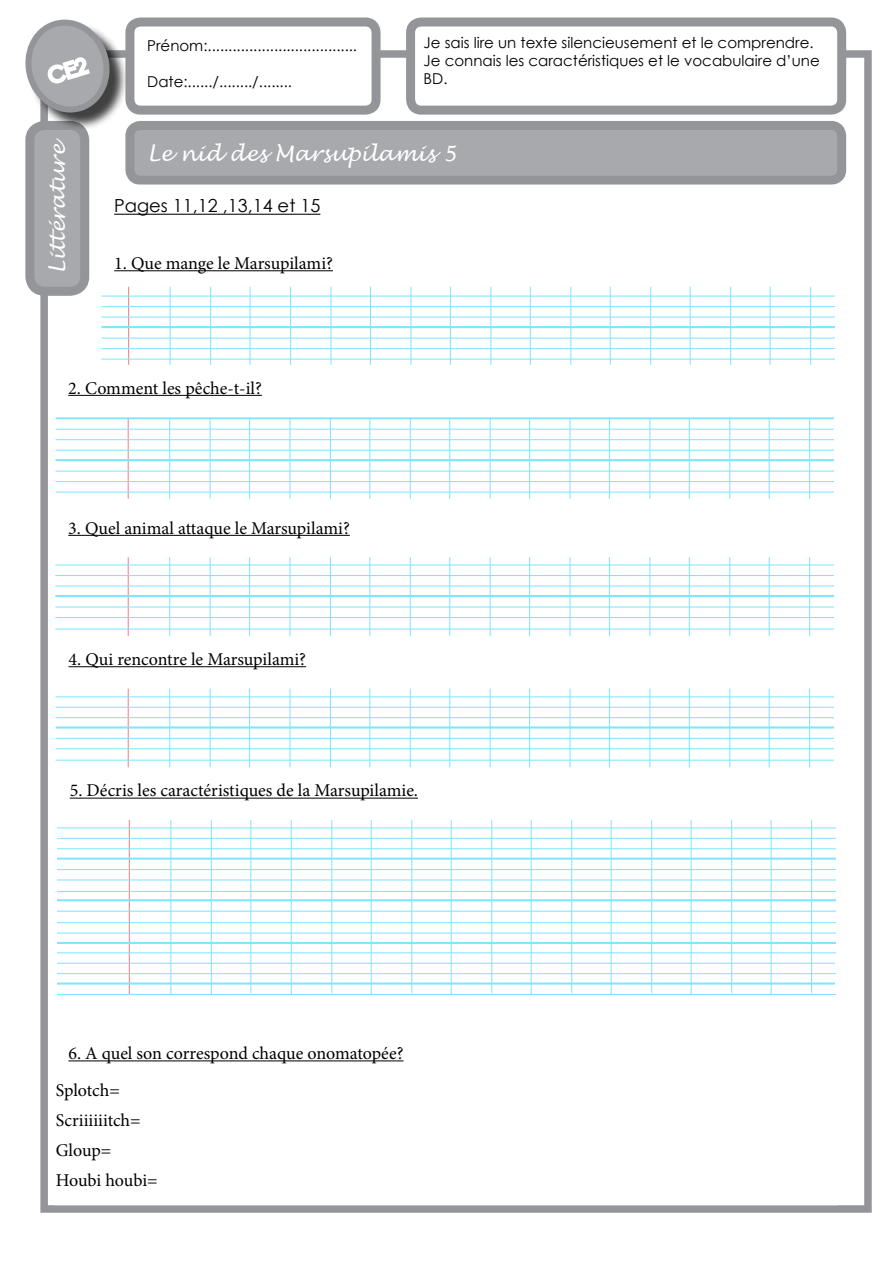
<style>
.page{position:relative;width:893px;height:1263px;background:#fff}
.page>*{position:absolute;margin:0;border:0;box-sizing:border-box;transform-origin:0 0}
.t1{font:italic 21px "Lucida Handwriting";color:#fff}
.t2{font:18px/30px "Minion Pro";letter-spacing:-.005em;color:#000}
.t3{font:18px "Century Gothic";color:#000}
.t4{font:15px/18px "Century Gothic";color:#000}
</style>
<div class="page">
<div style="left:40px;top:50px;width:832px;height:1163px;border:8px solid #939598"></div>
<div style="left:411px;top:22px;width:431px;height:88px;background:#fff;border-radius:11px"></div>
<div style="left:406px;top:18px;width:440px;height:97px;border:9px solid #939598;border-radius:11px"></div>
<div style="left:130px;top:125px;width:712px;height:55px;background:#a7a9ac;border-radius:11px"></div>
<div style="left:125px;top:121px;width:721px;height:64px;border:9px solid #939598;border-radius:11px"></div>
<div style="left:30px;top:125px;width:55px;height:166px;background:#a7a9ac;border-radius:15px"></div>
<div style="left:25px;top:121px;width:64px;height:175px;border:9px solid #939598;border-radius:15px"></div>
<div style="left:28px;top:22px;width:100px;height:109px;background:#000;opacity:.75"></div>
<svg style="left:25px;top:19px;width:86px;height:97px"></svg>
<div style="left:130px;top:22px;width:246px;height:88px;background:#fff;border-radius:11px"></div>
<div style="left:125px;top:18px;width:256px;height:97px;border:9px solid #939598;border-radius:11px"></div>
<hr style="left:114px;top:214px;width:206px;height:1px;background:#000">
<hr style="left:114px;top:270px;width:219px;height:1px;background:#000">
<img style="left:103px;top:288px;width:731px;height:75px">
<hr style="left:68px;top:395px;width:194px;height:1px;background:#000">
<img style="left:57px;top:419px;width:777px;height:78px">
<div style="left:54px;top:416px;width:785px;height:84px;border:2px solid #fff"></div>
<hr style="left:68px;top:535px;width:282px;height:1px;background:#000">
<img style="left:57px;top:559px;width:777px;height:76px">
<hr style="left:69px;top:666px;width:237px;height:1px;background:#000">
<img style="left:57px;top:690px;width:777px;height:76px">
<hr style="left:70px;top:798px;width:348px;height:1px;background:#000">
<img style="left:59px;top:821px;width:776px;height:174px">
<hr style="left:68px;top:1060px;width:335px;height:1px;background:#000">
<p class="t1" style="left:45px;top:274px;width:137px;rotate:-90deg">L ittérature</p>
<p class="t4" style="left:147px;top:36px;width:211px">Prénom:....................................</p>
<p class="t4" style="left:147px;top:72px;width:146px">Date:....../......../........</p>
<p class="t4" style="left:424px;top:33px;width:398px">Je sais lire un texte silencieusement et le comprendre.<br>Je connais les caractéristiques et le vocabulaire d’une<br>BD.</p>
<p class="t1" style="left:147px;top:141px;width:311px">Le nid des Marsupilamis 5</p>
<p class="t3" style="left:114px;top:193px;width:208px">Pages 11,12 ,13,14 et 15</p>
<p class="t2" style="left:114px;top:248px;width:220px">1. Que mange le Marsupilami?</p>
<p class="t2" style="left:68px;top:373px;width:195px">2. Comment les pêche-t-il?</p>
<p class="t2" style="left:68px;top:513px;width:283px">3. Quel animal attaque le Marsupilami?</p>
<p class="t2" style="left:69px;top:644px;width:239px">4. Qui rencontre le Marsupilami?</p>
<p class="t2" style="left:70px;top:776px;width:350px">5. Décris les caractéristiques de la Marsupilamie.</p>
<p class="t2" style="left:56px;top:1035px;width:349px;line-height:36.8px;text-indent:13px">6. A quel son correspond chaque onomatopée?<br>Splotch=</p>
<p class="t2" style="left:56px;top:1105px;width:103px">Scriiiiiitch=<br>Gloup=<br>Houbi houbi=</p>
</div>
